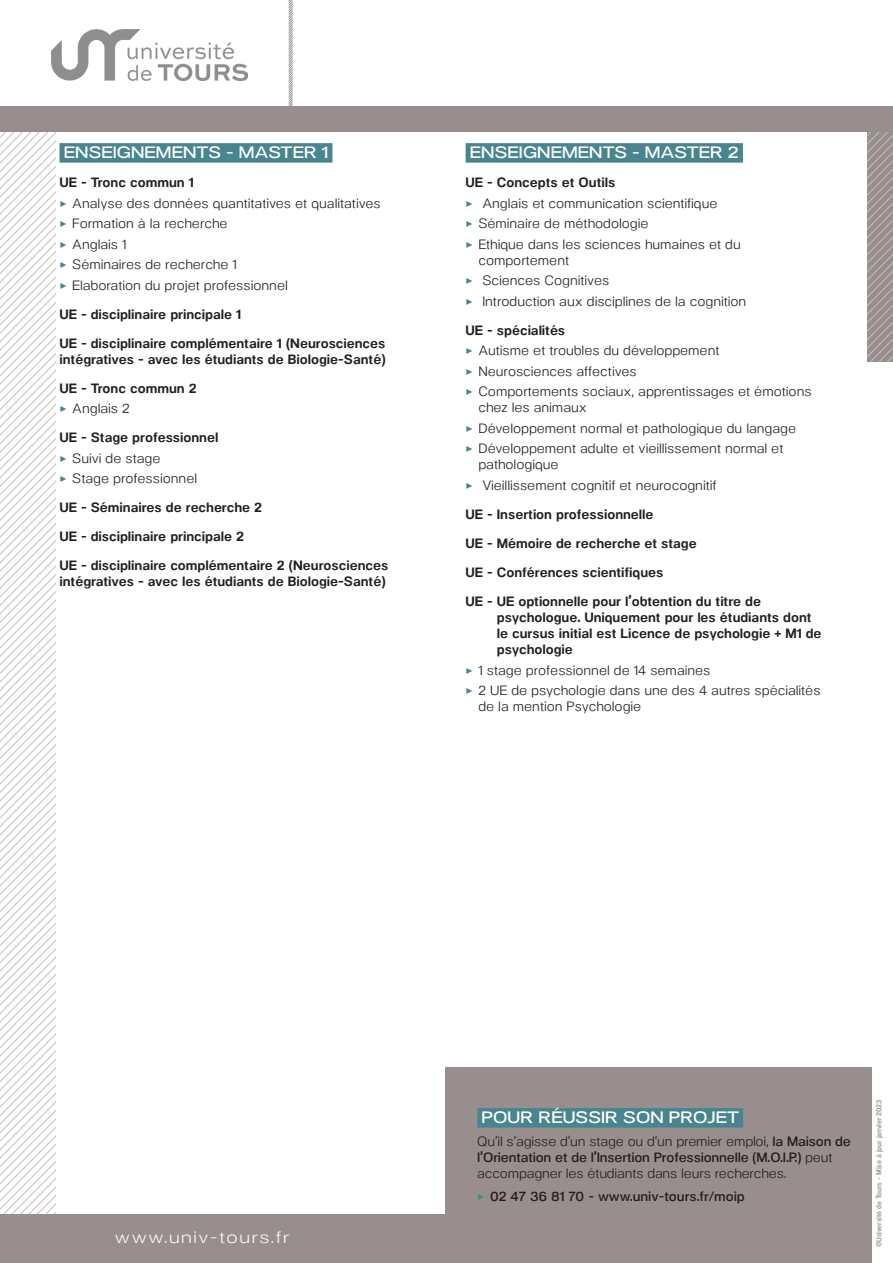
<style>
.page{position:relative;width:893px;height:1263px;background:#fff}
.page>*{position:absolute;margin:0;border:0;box-sizing:border-box;transform-origin:0 0}
.SHS_stabilo{font:600 16.5px "Neo Gram Extended";letter-spacing:.01em;color:#fff}
.t1{font:16.5px "Neo Gram Extended";letter-spacing:.1em;color:#fff}
.t2{font:13.5px/16.2px "Neo Gram";color:#231f20}
.Parag_sdt{font:700 13.5px/16.2px "Neo Gram";color:#231f20}
.t3{font:600 13.5px "Neo Gram";color:#231f20}
.t4{font:600 7.5px "Neo Gram Condensed";letter-spacing:-.01em;color:#988e8e}
.s1{color:#48858e}
.s2{font-weight:600}
</style>
<div class="page">
<svg style="left:0;top:132px;width:55px;height:1082px"></svg>
<svg style="left:288px;top:0;width:5px;height:106px"></svg>
<svg style="left:867px;top:132px;width:26px;height:229px;background:#9f9695"></svg>
<div style="left:0;top:1214px;width:446px;height:49px;background:#988e8e"></div>
<div style="left:445px;top:1067px;width:427px;height:196px;background:#988e8e"></div>
<div style="left:0;top:106px;width:893px;height:26px;background:#988e8e"></div>
<img style="left:51px;top:30px;width:196px;height:51px">
<div style="left:477px;top:1108px;width:266px;height:19px;background:#48858e"></div>
<div style="left:60px;top:143px;width:272px;height:20px;background:#48858e"></div>
<div style="left:466px;top:143px;width:277px;height:20px;background:#48858e"></div>
<p class="SHS_stabilo" style="left:64px;top:141px;width:266px">ENSEIGNEMENTS - MASTER 1</p>
<p class="Parag_sdt" style="left:60px;top:174px;width:136px">UE - Tronc commun 1</p>
<p class="t2" style="left:60px;top:194px;width:323px"><span class="s1">✓</span> Analyse des données quantitatives et qualitatives</p>
<p class="t2" style="left:60px;top:215px;width:170px"><span class="s1">✓</span> Formation à la recherche</p>
<p class="t2" style="left:60px;top:235px;width:69px"><span class="s1">✓</span> Anglais 1</p>
<p class="t2" style="left:60px;top:255px;width:179px"><span class="s1">✓</span> Séminaires de recherche 1</p>
<p class="t2" style="left:60px;top:276px;width:230px"><span class="s1">✓</span> Elaboration du projet professionnel</p>
<p class="Parag_sdt" style="left:60px;top:305px;width:183px">UE - disciplinaire principale 1</p>
<p class="Parag_sdt" style="left:60px;top:334px;width:328px">UE - disciplinaire complémentaire 1 (Neurosciences intégratives - avec les étudiants de Biologie-Santé)</p>
<p class="Parag_sdt" style="left:60px;top:379px;width:139px">UE - Tronc commun 2</p>
<p class="t2" style="left:60px;top:399px;width:72px"><span class="s1">✓</span> Anglais 2</p>
<p class="Parag_sdt" style="left:60px;top:428px;width:160px">UE - Stage professionnel</p>
<p class="t2" style="left:60px;top:449px;width:102px"><span class="s1">✓</span> Suivi de stage</p>
<p class="t2" style="left:60px;top:469px;width:139px"><span class="s1">✓</span> Stage professionnel</p>
<p class="Parag_sdt" style="left:60px;top:498px;width:204px">UE - Séminaires de recherche 2</p>
<p class="Parag_sdt" style="left:60px;top:527px;width:186px">UE - disciplinaire principale 2</p>
<p class="Parag_sdt" style="left:60px;top:556px;width:330px">UE - disciplinaire complémentaire 2 (Neurosciences intégratives - avec les étudiants de Biologie-Santé)</p>
<p class="SHS_stabilo" style="left:470px;top:141px;width:270px">ENSEIGNEMENTS - MASTER 2</p>
<p class="Parag_sdt" style="left:466px;top:174px;width:151px">UE - Concepts et Outils</p>
<p class="t2" style="left:466px;top:194px;width:253px"><span class="s1">✓</span> Anglais et communication scientifique</p>
<p class="t2" style="left:466px;top:215px;width:184px"><span class="s1">✓</span> Séminaire de méthodologie</p>
<p class="t2" style="left:478px;top:235px;width:264px;text-indent:-13px"><span class="s1">✓</span> Ethique dans les sciences humaines et du comportement</p>
<p class="t2" style="left:466px;top:272px;width:145px"><span class="s1">✓</span> Sciences Cognitives</p>
<p class="t2" style="left:466px;top:292px;width:282px"><span class="s1">✓</span> Introduction aux disciplines de la cognition</p>
<p class="Parag_sdt" style="left:466px;top:321px;width:101px">UE - spécialités</p>
<p class="t2" style="left:466px;top:341px;width:255px"><span class="s1">✓</span> Autisme et troubles du développement</p>
<p class="t2" style="left:466px;top:362px;width:173px"><span class="s1">✓</span> Neurosciences affectives</p>
<p class="t2" style="left:478px;top:382px;width:335px;text-indent:-13px"><span class="s1">✓</span> Comportements sociaux, apprentissages et émotions chez les animaux</p>
<p class="t2" style="left:466px;top:419px;width:332px"><span class="s1">✓</span> Développement normal et pathologique du langage</p>
<p class="t2" style="left:478px;top:439px;width:307px;text-indent:-13px"><span class="s1">✓</span> Développement adulte et vieillissement normal et pathologique</p>
<p class="t2" style="left:466px;top:476px;width:252px"><span class="s1">✓</span> Vieillissement cognitif et neurocognitif</p>
<p class="Parag_sdt" style="left:466px;top:505px;width:189px">UE - Insertion professionnelle</p>
<p class="Parag_sdt" style="left:466px;top:534px;width:233px">UE - Mémoire de recherche et stage</p>
<p class="Parag_sdt" style="left:466px;top:563px;width:199px">UE - Conférences scientifiques</p>
<p class="Parag_sdt" style="left:497px;top:592px;width:326px;text-indent:-31px">UE - UE optionnelle pour l’obtention du titre de psychologue. Uniquement pour les étudiants dont le cursus initial est Licence de psychologie + M1 de psychologie</p>
<p class="t2" style="left:466px;top:661px;width:246px"><span class="s1">✓</span> 1 stage professionnel de 14 semaines</p>
<p class="t2" style="left:478px;top:681px;width:344px;text-indent:-13px"><span class="s1">✓</span> 2 UE de psychologie dans une des 4 autres spécialités de la mention Psychologie</p>
<p class="t1" style="left:115px;top:1225px;width:175px">www.univ-tours.fr</p>
<p class="SHS_stabilo" style="left:482px;top:1105px;width:259px">POUR RÉUSSIR SON PROJET</p>
<p class="t2" style="left:477px;top:1132px;width:375px">Qu’il s’agisse d’un stage ou d’un premier emploi, <span class="s2">la Maison de l’Orientation et de l’Insertion Professionnelle (M.O.I.P.)</span> peut accompagner les étudiants dans leurs recherches.</p>
<p class="t3" style="left:477px;top:1186px;width:269px"><span class="s1">✓</span> 02 47 36 81 70 - www.univ-tours.fr/moip</p>
<p class="t4" style="left:873px;top:1247px;width:149px;rotate:-90deg">©Université de Tours - Mise à jour janvier 2023</p>
</div>
